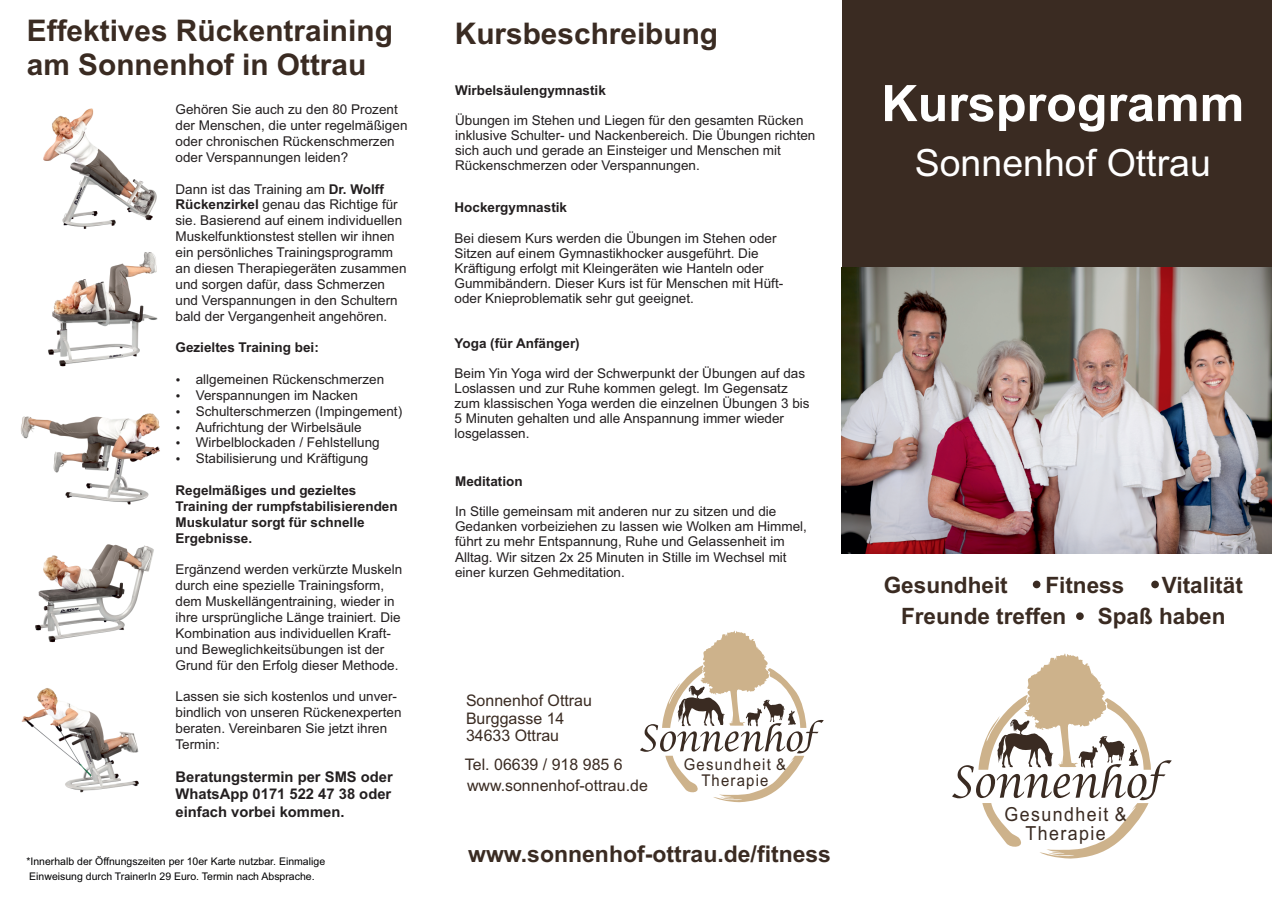
<style>
.page{position:relative;width:1272px;height:902px;background:#fff}
.page>*{position:absolute;margin:0;border:0;box-sizing:border-box;transform-origin:0 0}
.t1{font:700 50.25px "Arial";color:#fff}
.t2{font:37.5px "Arial";color:#fff}
.t3{font:700 29.85px/33.3px "Arial";color:#3a2b22}
.t4{font:700 22.95px "Arial";color:#3a2b22}
.t5{font:700 22.5px "Arial";color:#3a2b22}
.t6{font:19.35px/19px "Arial";letter-spacing:.08em;color:#3a2b22;text-align:center;scale:.92 1}
.t7{font:16.2px/16px "Arial";letter-spacing:.08em;color:#3a2b22;text-align:center;scale:.92 1}
.t8{font:15.9px/17.9px "Arial";color:#3a2b22}
.t9{font:700 14.7px/17.4px "Arial";color:#231f20}
.t10{font:13.5px/15.9px "Arial";color:#231f20}
.t11{font:700 13.5px/15.9px "Arial";color:#231f20}
.t12{font:10.5px/14.5px "Arial";color:#000002}
.s1{font-weight:700}
</style>
<div class="page">
<div style="left:841px;top:0;width:430px;height:280px;background:#3a2b22"></div>
<div style="left:1032px;top:580px;width:8px;height:8px;background:#3a2b22;border-radius:50%"></div>
<div style="left:1151px;top:580px;width:7px;height:8px;background:#3a2b22;border-radius:50%"></div>
<div style="left:1076px;top:612px;width:7px;height:8px;background:#3a2b22;border-radius:50%"></div>
<img style="left:841px;top:267px;width:430px;height:287px">
<img style="left:21px;top:688px;width:118px;height:104px">
<img style="left:43px;top:108px;width:114px;height:121px">
<img style="left:21px;top:413px;width:139px;height:92px">
<img style="left:35px;top:544px;width:119px;height:99px">
<img style="left:48px;top:252px;width:110px;height:115px">
<svg style="left:640px;top:630px;width:183px;height:172px"></svg>
<svg style="left:952px;top:653px;width:219px;height:205px"></svg>
<h3 class="t3" style="left:27px;top:17px;width:367px">Effektives Rückentraining am Sonnenhof in Ottrau</h3>
<p class="t10" style="left:175px;top:103px;width:233px">Gehören Sie auch zu den 80 Prozent der Menschen, die unter regelmäßigen oder chronischen Rückenschmerzen oder Verspannungen leiden?</p>
<p class="t10" style="left:175px;top:182px;width:232px">Dann ist das Training am <span class="s1">Dr. Wolff Rückenzirkel</span> genau das Richtige für sie. Basierend auf einem individuellen Muskelfunktionstest stellen wir ihnen ein persönliches Trainingsprogramm an diesen Therapiegeräten zusammen und sorgen dafür, dass Schmerzen und Verspannungen in den Schultern bald der Vergangenheit angehören.</p>
<p class="t11" style="left:175px;top:341px;width:145px">Gezieltes Training bei:</p>
<p class="t10" style="left:196px;top:372px;width:190px">allgemeinen Rückenschmerzen</p>
<p class="t10" style="left:196px;top:404px;width:208px">Schulterschmerzen (Impingement)<br>Aufrichtung der Wirbelsäule</p>
<p class="t10" style="left:196px;top:452px;width:174px">Stabilisierung und Kräftigung</p>
<p class="t10" style="left:196px;top:388px;width:164px">Verspannungen im Nacken</p>
<p class="t10" style="left:196px;top:436px;width:185px">Wirbelblockaden / Fehlstellung</p>
<p class="t11" style="left:175px;top:483px;width:224px">Regelmäßiges und gezieltes<br>Training der rumpfstabilisierenden<br>Muskulatur sorgt für schnelle<br>Ergebnisse.</p>
<p class="t10" style="left:175px;top:563px;width:228px">Ergänzend werden verkürzte Muskeln durch eine spezielle Trainingsform, dem Muskellängentraining, wieder in ihre ursprüngliche Länge trainiert. Die Kombination aus individuellen Kraft&shy;und Beweglichkeitsübungen ist der Grund für den Erfolg dieser Methode.</p>
<p class="t10" style="left:175px;top:689px;width:227px">Lassen sie sich kostenlos und unver&shy;bindlich von unseren Rückenexperten beraten. Vereinbaren Sie jetzt ihren<br>Termin:</p>
<p class="t9" style="left:175px;top:769px;width:219px">Beratungstermin per SMS oder<br>WhatsApp 0171 522 47 38 oder</p>
<p class="t9" style="left:175px;top:804px;width:170px">einfach vorbei kommen.</p>
<p class="t12" style="left:26px;top:855px;width:300px">*Innerhalb der Öffnungszeiten per 10er Karte nutzbar. Einmalige<br>Einweisung durch TrainerIn 29 Euro. Termin nach Absprache.</p>
<h3 class="t3" style="left:455px;top:19px;width:265px">Kursbeschreibung</h3>
<p class="t11" style="left:455px;top:83px;width:152px">Wirbelsäulengymnastik</p>
<p class="t10" style="left:455px;top:114px;width:362px;line-height:15.1px">Übungen im Stehen und Liegen für den gesamten Rücken inklusive Schulter- und Nackenbereich. Die Übungen richten sich auch und gerade an Einsteiger und Menschen mit Rückenschmerzen oder Verspannungen.</p>
<p class="t11" style="left:454px;top:201px;width:114px">Hockergymnastik</p>
<p class="t10" style="left:454px;top:231px;width:330px;line-height:15.1px">Bei diesem Kurs werden die Übungen im Stehen oder Sitzen auf einem Gymnastikhocker ausgeführt. Die Kräftigung erfolgt mit Kleingeräten wie Hanteln oder Gummibändern. Dieser Kurs ist für Menschen mit Hüft&shy;oder Knieproblematik sehr gut geeignet.</p>
<p class="t11" style="left:454px;top:336px;width:127px">Yoga (für Anfänger)</p>
<p class="t10" style="left:454px;top:367px;width:356px;line-height:15.1px">Beim Yin Yoga wird der Schwerpunkt der Übungen auf das Loslassen und zur Ruhe kommen gelegt. Im Gegensatz zum klassischen Yoga werden die einzelnen Übungen 3 bis 5 Minuten gehalten und alle Anspannung immer wieder losgelassen.</p>
<p class="t11" style="left:455px;top:474px;width:69px">Meditation</p>
<p class="t10" style="left:455px;top:505px;width:353px;line-height:15.1px">In Stille gemeinsam mit anderen nur zu sitzen und die Gedanken vorbeiziehen zu lassen wie Wolken am Himmel, führt zu mehr Entspannung, Ruhe und Gelassenheit im Alltag. Wir sitzen 2x 25 Minuten in Stille im Wechsel mit einer kurzen Gehmeditation.</p>
<p class="t8" style="left:466px;top:692px;width:127px">Sonnenhof Ottrau<br>Burggasse 14<br>34633 Ottrau</p>
<p class="t8" style="left:465px;top:754px;width:184px;line-height:21.6px">Tel. 06639 / 918 985 6 www.sonnenhof-ottrau.de</p>
<p class="t7" style="left:683px;top:758px;width:113px">Gesundheit &amp;<br>Therapie</p>
<h3 class="t4" style="left:468px;top:845px;width:364px">www.sonnenhof-ottrau.de/fitness</h3>
<h1 class="t1" style="left:881px;top:84px;width:364px">Kursprogramm</h1>
<h2 class="t2" style="left:914px;top:149px;width:298px">Sonnenhof Ottrau</h2>
<h3 class="t5" style="left:883px;top:577px;width:125px">Gesundheit</h3>
<h3 class="t5" style="left:1045px;top:577px;width:80px">Fitness</h3>
<h3 class="t5" style="left:1161px;top:577px;width:82px">Vitalität</h3>
<h3 class="t5" style="left:901px;top:607px;width:167px">Freunde treffen</h3>
<h3 class="t5" style="left:1097px;top:607px;width:129px">Spaß haben</h3>
<h3 class="t6" style="left:1004px;top:806px;width:134px">Gesundheit &amp;<br>Therapie</h3>
</div>
